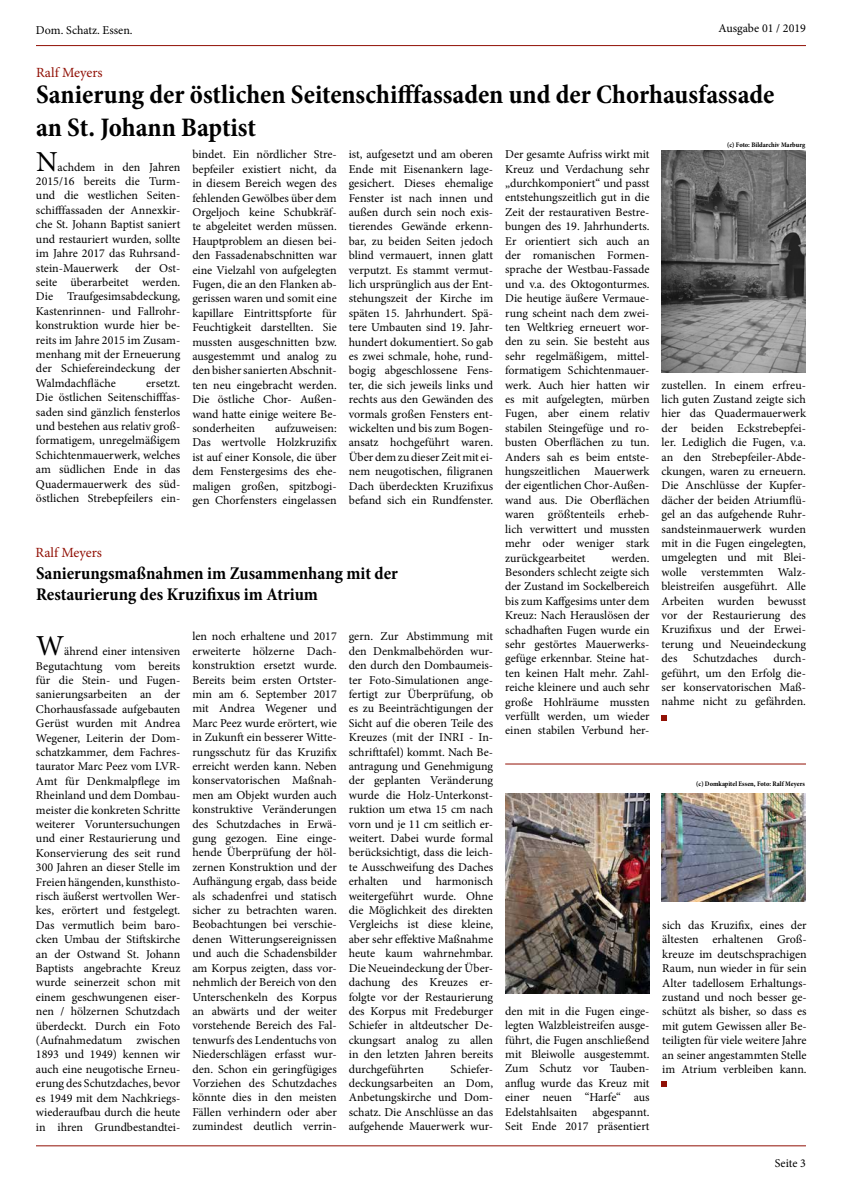
<style>
.page{position:relative;width:842px;height:1191px;background:#fff}
.page>*{position:absolute;margin:0;border:0;box-sizing:border-box;transform-origin:0 0}
.t1{font:29px "Minion Pro";color:#000}
.t2{font:700 condensed 27px/32.4px "Minion Pro";color:#000}
.t3{font:700 condensed 18px/21.6px "Minion Pro";color:#000}
.t4{font:14px "Minion Pro";color:#911005}
.t5{font:12px/14.4px "Minion Pro";color:#000;text-align:justify}
.t6{font:700 condensed 7px "Minion Pro";letter-spacing:-.005em;color:#000}
</style>
<div class="page">
<hr style="left:36px;top:45px;width:770px;height:1px;background:#911005">
<hr style="left:36px;top:1145px;width:770px;height:1px;background:#911005">
<hr style="left:505px;top:763px;width:301px;height:1px;background:#911005">
<svg style="left:661px;top:715px;width:5px;height:5px"></svg>
<img style="left:662px;top:150px;width:144px;height:222px">
<img style="left:505px;top:793px;width:145px;height:200px">
<img style="left:662px;top:793px;width:144px;height:108px">
<svg style="left:662px;top:1081px;width:5px;height:5px"></svg>
<p class="t5" style="left:36px;top:23px;width:98px">Dom. Schatz. Essen.</p>
<p class="t5" style="left:719px;top:21px;width:89px">Ausgabe 01 / 2019</p>
<p class="t4" style="left:36px;top:63px;width:68px">Ralf Meyers</p>
<h2 class="t2" style="left:36px;top:78px;width:740px">Sanierung der östlichen Seitenschifffassaden und der Chorhausfassade an St. Johann Baptist</h2>
<h1 class="t1" style="left:36px;top:142px;width:23px">N</h1>
<p class="t6" style="left:727px;top:140px;width:80px">(c) Foto: Bildarchiv Marburg</p>
<p class="t5" style="left:349px;top:147px;width:146px">ist, aufgesetzt und am oberen Ende mit Eisenankern lage&shy;gesichert. Dieses ehemalige Fenster ist nach innen und außen durch sein noch exis&shy;tierendes Gewände erkenn&shy;bar, zu beiden Seiten jedoch blind vermauert, innen glatt verputzt. Es stammt vermut&shy;lich ursprünglich aus der Ent&shy;stehungszeit der Kirche im späten 15. Jahrhundert. Spä&shy;tere Umbauten sind 19. Jahr&shy;hundert dokumentiert. So gab es zwei schmale, hohe, rund&shy;bogig abgeschlossene Fens&shy;ter, die sich jeweils links und rechts aus den Gewänden des vormals großen Fensters ent&shy;wickelten und bis zum Bogen&shy;ansatz hochgeführt waren.<br>Über dem zu dieser Zeit mit ei&shy;nem neugotischen, filigranen Dach überdeckten Kruzifixus befand sich ein Rundfenster.</p>
<p class="t5" style="left:505px;top:147px;width:146px">Der gesamte Aufriss wirkt mit Kreuz und Verdachung sehr „durchkomponiert“ und passt entstehungszeitlich gut in die Zeit der restaurativen Bestre&shy;bungen des 19. Jahrhunderts.<br>Er orientiert sich auch an der romanischen Formen&shy;sprache der Westbau-Fassade und v.a. des Oktogonturmes.<br>Die heutige äußere Vermaue&shy;rung scheint nach dem zwei&shy;ten Weltkrieg erneuert wor&shy;den zu sein. Sie besteht aus sehr regelmäßigem, mittel&shy;formatigem Schichtenmauer&shy;werk. Auch hier hatten wir es mit aufgelegten, mürben Fugen, aber einem relativ stabilen Steingefüge und ro&shy;busten Oberflächen zu tun.<br>Anders sah es beim entste&shy;hungszeitlichen Mauerwerk der eigentlichen Chor-Außen&shy;wand aus. Die Oberflächen waren größtenteils erheb&shy;lich verwittert und mussten mehr oder weniger stark zurückgearbeitet</p>
<p class="t5" style="left:192px;top:147px;width:146px">bindet. Ein nördlicher Stre&shy;bepfeiler existiert nicht, da in diesem Bereich wegen des fehlenden Gewölbes über dem Orgeljoch keine Schubkräf&shy;te abgeleitet werden müssen.<br>Hauptproblem an diesen bei&shy;den Fassadenabschnitten war eine Vielzahl von aufgelegten Fugen, die an den Flanken ab&shy;gerissen waren und somit eine kapillare Eintrittspforte für Feuchtigkeit darstellten. Sie mussten ausgeschnitten bzw. ausgestemmt und analog zu den bisher sanierten Abschnit&shy;ten neu eingebracht werden.<br>Die östliche Chor- Außen&shy;wand hatte einige weitere Be&shy;sonderheiten</p>
<p class="t5" style="left:36px;top:160px;width:146px;text-indent:22px">achdem in den Jahren 2015/16 bereits die Turm&shy;und die westlichen Seiten&shy;schifffassaden der Annexkir&shy;che St. Johann Baptist saniert und restauriert wurden, sollte im Jahre 2017 das Ruhrsand&shy;stein-Mauerwerk</p>
<p class="t5" style="left:36px;top:260px;width:146px;text-indent:99px">der Ost&shy;seite überarbeitet werden.<br>Die Traufgesimsabdeckung, Kastenrinnen- und Fallrohr&shy;konstruktion wurde hier be&shy;reits im Jahre 2015 im Zusam&shy;menhang mit der Erneuerung der Schiefereindeckung der Walmdachfläche</p>
<p class="t5" style="left:36px;top:376px;width:146px;text-indent:110px">ersetzt.<br>Die östlichen Seitenschifffas&shy;saden sind gänzlich fensterlos und bestehen aus relativ groß&shy;formatigem, unregelmäßigem Schichtenmauerwerk, welches am südlichen Ende in das Quadermauerwerk des süd&shy;östlichen Strebepfeilers ein-</p>
<p class="t5" style="left:662px;top:377px;width:146px">zustellen. In einem erfreu&shy;lich guten Zustand zeigte sich hier das Quadermauerwerk der beiden Eckstrebepfei&shy;ler. Lediglich die Fugen, v.a. an den Strebepfeiler-Abde&shy;ckungen, waren zu erneuern.<br>Die Anschlüsse der Kupfer&shy;dächer der beiden Atriumflü&shy;gel an das aufgehende Ruhr&shy;sandsteinmauerwerk wurden mit in die Fugen eingelegten, umgelegten und mit Blei&shy;wolle verstemmten Walz&shy;bleistreifen ausgeführt. Alle Arbeiten wurden bewusst vor der Restaurierung des Kruzifixus und der Erwei&shy;terung und Neueindeckung des</p>
<p class="t5" style="left:192px;top:421px;width:146px;text-indent:83px">aufzuweisen:<br>Das wertvolle Holzkruzifix ist auf einer Konsole, die über dem Fenstergesims des ehe&shy;maligen großen, spitzbogi&shy;gen Chorfensters eingelassen</p>
<p class="t4" style="left:35px;top:543px;width:68px">Ralf Meyers</p>
<p class="t5" style="left:505px;top:550px;width:146px;text-indent:106px">werden.<br>Besonders schlecht zeigte sich der Zustand im Sockelbereich bis zum Kaffgesims unter dem Kreuz: Nach Herauslösen der schadhaften Fugen wurde ein sehr gestörtes Mauerwerks&shy;gefüge erkennbar. Steine hat&shy;ten keinen Halt mehr. Zahl&shy;reiche kleinere und auch sehr große Hohlräume mussten verfüllt werden, um wieder einen stabilen Verbund her-</p>
<h3 class="t3" style="left:36px;top:562px;width:364px">Sanierungsmaßnahmen im Zusammenhang mit der<br>Restaurierung des Kruzifixus im Atrium</h3>
<h1 class="t1" style="left:36px;top:626px;width:30px">W</h1>
<p class="t5" style="left:192px;top:629px;width:146px">len noch erhaltene und 2017 erweiterte hölzerne Dach&shy;konstruktion ersetzt wurde.<br>Bereits beim ersten Ortster&shy;min am 6. September 2017 mit Andrea Wegener und Marc Peez wurde erörtert, wie in Zukunft ein besserer Witte&shy;rungsschutz für das Kruzifix erreicht werden kann. Neben konservatorischen Maßnah&shy;men am Objekt wurden auch konstruktive Veränderungen des Schutzdaches in Erwä&shy;gung gezogen. Eine einge&shy;hende Überprüfung der höl&shy;zernen Konstruktion und der Aufhängung ergab, dass beide als schadenfrei und statisch sicher zu betrachten waren.<br>Beobachtungen bei verschie&shy;denen Witterungsereignissen und auch die Schadensbilder am Korpus zeigten, dass vor&shy;nehmlich der Bereich von den Unterschenkeln des Korpus an abwärts und der weiter vorstehende Bereich des Fal&shy;tenwurfs des Lendentuchs von Niederschlägen erfasst wur&shy;den. Schon ein geringfügiges Vorziehen des Schutzdaches könnte dies in den meisten Fällen verhindern oder aber zumindest deutlich verrin-</p>
<p class="t5" style="left:349px;top:629px;width:146px">gern. Zur Abstimmung mit den Denkmalbehörden wur&shy;den durch den Dombaumeis&shy;ter Foto-Simulationen ange&shy;fertigt zur Überprüfung, ob es zu Beeinträchtigungen der Sicht auf die oberen Teile des Kreuzes (mit der INRI - In&shy;schrifttafel) kommt. Nach Be&shy;antragung und Genehmigung der geplanten Veränderung wurde die Holz-Unterkonst&shy;ruktion um etwa 15 cm nach vorn und je 11 cm seitlich er&shy;weitert. Dabei wurde formal berücksichtigt, dass die leich&shy;te Ausschweifung des Daches erhalten und harmonisch weitergeführt wurde. Ohne die Möglichkeit des direkten Vergleichs ist diese kleine, aber sehr effektive Maßnahme heute kaum wahrnehmbar.<br>Die Neueindeckung der Über&shy;dachung des Kreuzes er&shy;folgte vor der Restaurierung des Korpus mit Fredeburger Schiefer in altdeutscher De&shy;ckungsart analog zu allen in den letzten Jahren bereits durchgeführten</p>
<p class="t5" style="left:36px;top:644px;width:146px;text-indent:28px">ährend einer intensiven Begutachtung vom bereits für die Stein- und Fugen&shy;sanierungsarbeiten an der Chorhausfassade aufgebauten Gerüst wurden mit Andrea Wegener, Leiterin der Dom&shy;schatzkammer, dem Fachres&shy;taurator Marc Peez vom LVR-Amt für Denkmalpflege im Rheinland und dem Dombau&shy;meister die konkreten Schritte weiterer Voruntersuchungen und einer Restaurierung und Konservierung des seit rund 300 Jahren an dieser Stelle im Freien hängenden, kunsthisto&shy;risch äußerst wertvollen Wer&shy;kes, erörtert und festgelegt.<br>Das vermutlich beim baro&shy;cken Umbau der Stiftskirche an der Ostwand St. Johann Baptists angebrachte Kreuz wurde seinerzeit schon mit einem geschwungenen eiser&shy;nen / hölzernen Schutzdach überdeckt. Durch ein Foto (Aufnahmedatum zwischen 1893 und 1949) kennen wir auch eine neugotische Erneu&shy;erung des Schutzdaches, bevor es 1949 mit dem Nachkriegs&shy;wiederaufbau durch die heute in ihren Grundbestandtei-</p>
<p class="t5" style="left:662px;top:651px;width:146px;text-indent:112px">durch&shy;geführt, um den Erfolg die&shy;ser konservatorischen Maß&shy;nahme nicht zu gefährden.</p>
<p class="t5" style="left:693px;top:651px;width:66px">Schutzdaches</p>
<p class="t6" style="left:696px;top:779px;width:110px">(c) Domkapitel Essen, Foto: Ralf Meyers</p>
<p class="t5" style="left:662px;top:918px;width:146px">sich das Kruzifix, eines der ältesten erhaltenen Groß&shy;kreuze im deutschsprachigen Raum, nun wieder in für sein Alter tadellosem Erhaltungs&shy;zustand und noch besser ge&shy;schützt als bisher, so dass es mit gutem Gewissen aller Be&shy;teiligten für viele weitere Jahre an seiner angestammten Stelle im Atrium verbleiben kann.</p>
<p class="t5" style="left:505px;top:1003px;width:146px">den mit in die Fugen einge&shy;legten Walzbleistreifen ausge&shy;führt, die Fugen anschließend mit Bleiwolle ausgestemmt.<br>Zum Schutz vor Tauben&shy;anflug wurde das Kreuz mit einer neuen “Harfe“ aus Edelstahlsaiten</p>
<p class="t5" style="left:349px;top:1061px;width:146px;text-indent:102px">Schiefer&shy;deckungsarbeiten an Dom, Anbetungskirche und Dom&shy;schatz. Die Anschlüsse an das aufgehende Mauerwerk wur-</p>
<p class="t5" style="left:505px;top:1104px;width:146px;text-align:right">abgespannt.<br>Seit Ende 2017 präsentiert</p>
<p class="t5" style="left:775px;top:1155px;width:33px">Seite 3</p>
</div>
